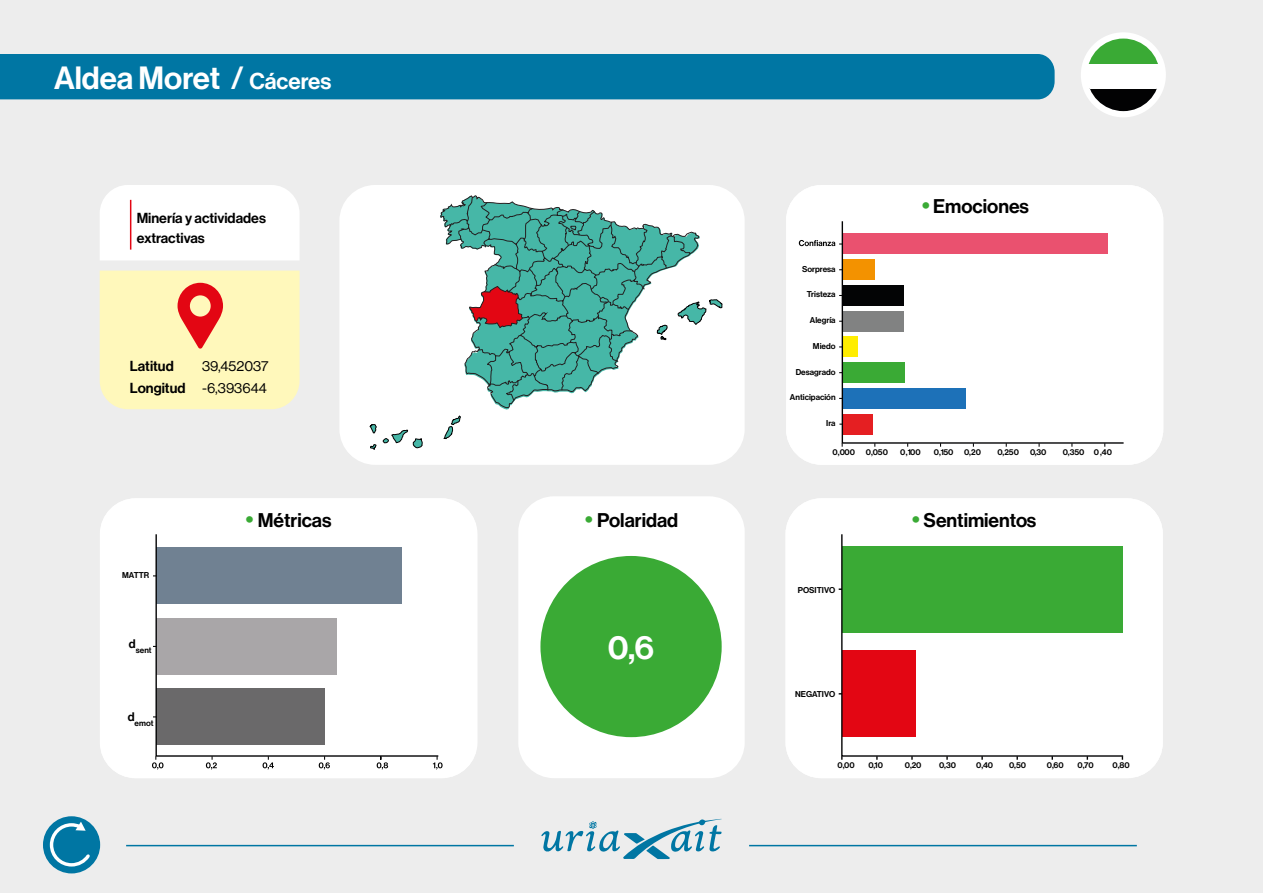
<style>
.page{position:relative;width:1263px;height:893px;background:#ededed}
.page>*{position:absolute;margin:0;border:0;box-sizing:border-box;transform-origin:0 0}
.t1{font:38.4px "N Haas Grotesk DS Pro 65 Md";color:#fff}
.t2{font:33px "N Haas Grotesk DS Pro 65 Md";color:#fff}
.t3{font:31.5px "N Haas Grotesk DS Pro 65 Md";color:#fff}
.t4{font:19.5px "N Haas Grotesk DS Pro 65 Md";color:#000}
.t5{font:14.25px/19.5px "N Haas Grotesk DS Pro 65 Md";color:#000}
.t6{font:14.25px/22.2px "N Haas Grotesk DS Pro 55 Rg";color:#000;text-align:right}
.t7{font:8.4px "N Haas Grotesk DS Pro 65 Md";color:#000}
.t8{font:8.25px "N Haas Grotesk DS Pro 65 Md";color:#000}
.s1{font-size:22.5px}
.s2{font-family:"N Haas Grotesk DS Pro 65 Md"}
.s3{font-size:23.55px;color:#3aaa35}
</style>
<div class="page">
<svg style="left:541px;top:819px;width:181px;height:40px"></svg>
<hr style="left:126px;top:845px;width:388px;height:1px;background:#0076a3">
<hr style="left:749px;top:845px;width:388px;height:1px;background:#0076a3">
<div style="left:0;top:54px;width:1054px;height:45px;background:#0076a3"></div>
<div style="left:1081px;top:32px;width:85px;height:85px;background:#fff;border-radius:50%"></div>
<div style="left:518px;top:496px;width:227px;height:282px;background:#fff;border-radius:36px"></div>
<div style="left:339px;top:185px;width:406px;height:280px;background:#fff;border-radius:36px"></div>
<div style="left:100px;top:185px;width:199px;height:75px;background:#fff"></div>
<svg style="left:100px;top:271px;width:200px;height:138px"></svg>
<div style="left:43px;top:816px;width:57px;height:57px;background:#0076a3;border-radius:50%"></div>
<svg style="left:48px;top:821px;width:45px;height:47px"></svg>
<svg style="left:1088px;top:39px;width:71px;height:25px;fill:#3aaa35"></svg>
<svg style="left:1089px;top:88px;width:68px;height:23px;fill:#020203"></svg>
<div style="left:540px;top:556px;width:182px;height:181px;background:#3aaa35;border-radius:50%"></div>
<hr style="left:130px;top:200px;width:1px;height:50px;background:#e30613">
<div style="left:786px;top:185px;width:377px;height:280px;background:#fff;border-radius:36px"></div>
<svg style="left:799px;top:240px;width:42px;height:6px"></svg>
<svg style="left:841px;top:221px;width:283px;height:223px"></svg>
<div style="left:785px;top:498px;width:378px;height:280px;background:#fff;border-radius:36px"></div>
<svg style="left:840px;top:534px;width:284px;height:223px"></svg>
<svg style="left:443px;top:415px;width:18px;height:24px"></svg>
<svg style="left:370px;top:424px;width:7px;height:10px"></svg>
<svg style="left:383px;top:430px;width:40px;height:18px"></svg>
<svg style="left:370px;top:444px;width:6px;height:6px"></svg>
<svg style="left:440px;top:195px;width:75px;height:213px"></svg>
<div style="left:100px;top:498px;width:377px;height:280px;background:#fff;border-radius:36px"></div>
<svg style="left:155px;top:534px;width:284px;height:223px"></svg>
<svg style="left:152px;top:756px;width:11px;height:14px"></svg>
<svg style="left:206px;top:756px;width:11px;height:14px"></svg>
<svg style="left:263px;top:756px;width:11px;height:14px"></svg>
<svg style="left:319px;top:756px;width:11px;height:14px"></svg>
<svg style="left:433px;top:756px;width:10px;height:14px"></svg>
<svg style="left:377px;top:756px;width:11px;height:14px"></svg>
<svg style="left:449px;top:197px;width:273px;height:204px"></svg>
<h3 class="t3" style="left:54px;top:60px;width:279px">Aldea Moret / <span class="s1">Cáceres</span></h3>
<h3 class="t5" style="left:137px;top:209px;width:131px">Minería y actividades extractivas</h3>
<h3 class="t5" style="left:130px;top:356px;width:45px">Latitud</h3>
<h3 class="t6" style="left:130px;top:355px;width:140px">39,452037<br><span class="s2">Longitud</span> -6,393644</h3>
<p class="t7" style="left:122px;top:570px;width:29px">MATTR</p>
<p class="t8" style="left:129px;top:645px;width:24px"><sup>d</sup>sent</p>
<p class="t8" style="left:128px;top:718px;width:27px"><sup>d</sup>emot</p>
<h3 class="t4" style="left:245px;top:508px;width:88px"><span class="s3">•</span> Métricas</h3>
<h3 class="t4" style="left:585px;top:508px;width:95px"><span class="s3">•</span> Polaridad</h3>
<h1 class="t1" style="left:634px;top:624px;width:24px">6</h1>
<h2 class="t2" style="left:608px;top:629px;width:48px">0,6</h2>
<h3 class="t4" style="left:922px;top:195px;width:109px"><span class="s3">•</span> Emociones</h3>
<p class="t7" style="left:802px;top:264px;width:35px">Sorpresa</p>
<p class="t7" style="left:807px;top:290px;width:30px">Tristeza</p>
<p class="t7" style="left:810px;top:315px;width:27px">Alegría</p>
<p class="t7" style="left:813px;top:341px;width:24px">Miedo</p>
<p class="t7" style="left:796px;top:367px;width:41px">Desagrado</p>
<p class="t7" style="left:790px;top:392px;width:47px">Anticipación</p>
<p class="t7" style="left:826px;top:418px;width:11px">Ira</p>
<p class="t7" style="left:833px;top:447px;width:24px">0,000</p>
<p class="t7" style="left:866px;top:447px;width:23px">0,050</p>
<p class="t7" style="left:900px;top:447px;width:22px">0,100</p>
<p class="t7" style="left:934px;top:447px;width:21px">0,150</p>
<p class="t7" style="left:964px;top:447px;width:18px">0,20</p>
<p class="t7" style="left:997px;top:447px;width:23px">0,250</p>
<p class="t7" style="left:1030px;top:447px;width:18px">0,30</p>
<p class="t7" style="left:1063px;top:447px;width:51px">0,350 0,40</p>
<p class="t7" style="left:798px;top:585px;width:39px">POSITIVO</p>
<p class="t7" style="left:795px;top:689px;width:42px">NEGATIVO</p>
<h3 class="t4" style="left:912px;top:508px;width:126px"><span class="s3">•</span> Sentimientos</h3>
<p class="t7" style="left:868px;top:760px;width:16px">0,10</p>
<p class="t7" style="left:939px;top:760px;width:18px">0,30</p>
<p class="t7" style="left:1009px;top:760px;width:18px">0,50</p>
<p class="t7" style="left:1077px;top:760px;width:18px">0,70</p>
<p class="t7" style="left:1112px;top:760px;width:19px">0,80</p>
<p class="t7" style="left:837px;top:760px;width:19px">0,00</p>
<p class="t7" style="left:905px;top:760px;width:18px">0,20</p>
<p class="t7" style="left:976px;top:760px;width:19px">0,40</p>
<p class="t7" style="left:1047px;top:760px;width:18px">0,60</p>
</div>
